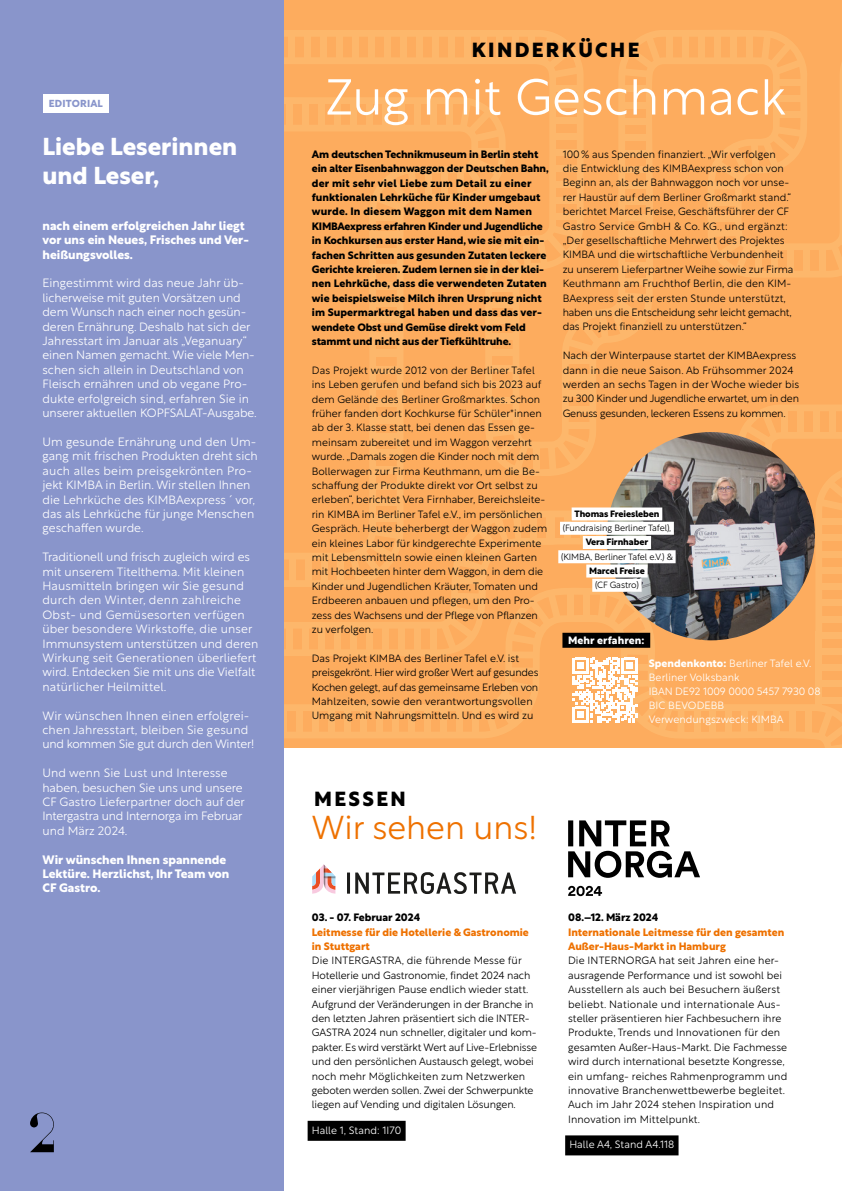
<style>
.page{position:relative;width:842px;height:1191px;background:#fff}
.page>*{position:absolute;margin:0;border:0;box-sizing:border-box;transform-origin:0 0}
.t1{font:58.3px "Voor";color:#000}
.t2{font:300 50.2px "Rustica";color:#fff}
.t3{font:300 33px "Rustica";color:#ee7100}
.t4{font:700 24px/28.8px "Rustica";color:#fff}
.t5{font:800 20px "Rustica";letter-spacing:.12em;color:#000}
.t6{font:300 12px/14.4px "Rustica";color:#fff}
.t7{font:700 12px/14.4px "Rustica";color:#fff}
.t8{font:300 10.5px/14.4px "Rustica";color:#000}
.t9{font:700 10.5px/14.4px "Rustica";letter-spacing:-.005em;color:#000}
.t10{font:300 10.5px/14px "Rustica";letter-spacing:.005em;color:#fff}
.t11{font:700 10.5px/14.4px "Rustica";color:#ee7100}
.t12{font:700 10.5px "Rustica";letter-spacing:.01em;color:#fff}
.t13{font:700 10px "Rustica";letter-spacing:.015em;color:#8995cb}
.t14{font:300 9px "Rustica";letter-spacing:-.01em;color:#000}
.t15{font:700 9px "Rustica";letter-spacing:-.01em;color:#000}
.s1{font-weight:700}
</style>
<div class="page">
<div style="left:283px;top:0;width:559px;height:748px;background:#fdac5e"></div>
<svg style="left:283px;top:29px;width:520px;height:28px"></svg>
<svg style="left:283px;top:57px;width:558px;height:347px"></svg>
<div style="left:372px;top:214px;width:27px;height:7px;background:#fdb970"></div>
<svg style="left:283px;top:404px;width:558px;height:344px"></svg>
<div style="left:548px;top:513px;width:7px;height:27px;background:#fdb970"></div>
<div style="left:564px;top:513px;width:7px;height:27px;background:#fdb970"></div>
<svg style="left:580px;top:520px;width:6px;height:20px"></svg>
<svg style="left:596px;top:520px;width:6px;height:16px"></svg>
<svg style="left:745px;top:410px;width:32px;height:34px"></svg>
<div style="left:781px;top:407px;width:7px;height:27px;background:#fdb970"></div>
<div style="left:797px;top:407px;width:7px;height:27px;background:#fdb970"></div>
<div style="left:813px;top:407px;width:7px;height:27px;background:#fdb970"></div>
<div style="left:829px;top:407px;width:7px;height:27px;background:#fdb970"></div>
<svg style="left:283px;top:221px;width:120px;height:407px"></svg>
<div style="left:372px;top:499px;width:27px;height:6px;background:#fdb970"></div>
<div style="left:372px;top:482px;width:27px;height:7px;background:#fdb970"></div>
<div style="left:0;top:0;width:283px;height:1191px;background:#8995cb"></div>
<div style="left:43px;top:94px;width:65px;height:19px;background:#fff"></div>
<div style="left:565px;top:1135px;width:113px;height:20px;background:#000"></div>
<svg style="left:568px;top:820px;width:132px;height:58px"></svg>
<svg style="left:568px;top:886px;width:34px;height:10px"></svg>
<img style="left:607px;top:432px;width:208px;height:208px;border-radius:104px">
<svg style="left:573px;top:591px;width:111px;height:143px"></svg>
<div style="left:572px;top:507px;width:90px;height:13px;background:#fff"></div>
<div style="left:560px;top:522px;width:114px;height:13px;background:#fff"></div>
<div style="left:583px;top:536px;width:68px;height:13px;background:#fff"></div>
<div style="left:558px;top:550px;width:118px;height:13px;background:#fff"></div>
<div style="left:586px;top:564px;width:62px;height:13px;background:#fff"></div>
<div style="left:592px;top:579px;width:50px;height:13px;background:#fff"></div>
<div style="left:562px;top:633px;width:88px;height:15px;background:#000"></div>
<div style="left:308px;top:1120px;width:98px;height:20px;background:#000"></div>
<hr style="left:347px;top:872px;width:3px;height:21px;background:#1d1d1b">
<svg style="left:355px;top:872px;width:161px;height:22px"></svg>
<svg style="left:312px;top:864px;width:23px;height:29px"></svg>
<hr style="left:841px;top:0;width:1px;height:1191px;background:#b9bee1">
<p class="t13" style="left:49px;top:95px;width:56px">EDITORIAL</p>
<h3 class="t4" style="left:43px;top:130px;width:196px">Liebe Leserinnen und Leser,</h3>
<p class="t7" style="left:43px;top:217px;width:208px">nach einem erfolgreichen Jahr liegt vor uns ein Neues, Frisches und Ver&shy;heißungsvolles.</p>
<p class="t6" style="left:43px;top:275px;width:216px">Eingestimmt wird das neue Jahr üb&shy;licherweise mit guten Vorsätzen und dem Wunsch nach einer noch gesün&shy;deren Ernährung. Deshalb hat sich der Jahresstart im Januar als „Veganuary“ einen Namen gemacht. Wie viele Men&shy;schen sich allein in Deutschland von Fleisch ernähren und ob vegane Pro&shy;dukte erfolgreich sind, erfahren Sie in unserer aktuellen KOPFSALAT-Ausgabe.</p>
<p class="t6" style="left:43px;top:433px;width:217px">Um gesunde Ernährung und den Um&shy;gang mit frischen Produkten dreht sich auch alles beim preisgekrönten Pro&shy;jekt KIMBA in Berlin. Wir stellen Ihnen die Lehrküche des KIMBAexpress ´ vor, das als Lehrküche für junge Menschen geschaffen wurde.</p>
<p class="t6" style="left:43px;top:548px;width:217px">Traditionell und frisch zugleich wird es mit unserem Titelthema. Mit kleinen Hausmitteln bringen wir Sie gesund durch den Winter, denn zahlreiche Obst- und Gemüsesorten verfügen über besondere Wirkstoffe, die unser Immunsystem unterstützen und deren Wirkung seit Generationen überliefert wird. Entdecken Sie mit uns die Vielfalt natürlicher Heilmittel.</p>
<p class="t6" style="left:43px;top:707px;width:213px">Wir wünschen Ihnen einen erfolgrei&shy;chen Jahresstart, bleiben Sie gesund und kommen Sie gut durch den Winter!</p>
<p class="t6" style="left:43px;top:764px;width:204px">Und wenn Sie Lust und Interesse haben, besuchen Sie uns und unsere<br>CF Gastro Lieferpartner doch auf der<br>Intergastra und Internorga im Februar und März 2024.</p>
<p class="t7" style="left:43px;top:851px;width:188px">Wir wünschen Ihnen spannende<br>Lektüre. Herzlichst, Ihr Team von<br>CF Gastro.</p>
<h1 class="t1" style="left:29px;top:1098px;width:28px">2</h1>
<h3 class="t5" style="left:472px;top:33px;width:169px">KINDERKÜCHE</h3>
<h2 class="t2" style="left:325px;top:53px;width:462px">Zug mit Geschmack</h2>
<p class="t9" style="left:312px;top:146px;width:238px">Am deutschen Technikmuseum in Berlin steht ein alter Eisenbahnwaggon der Deutschen Bahn, der mit sehr viel Liebe zum Detail zu einer funktionalen Lehrküche für Kinder umgebaut wurde. In diesem Waggon mit dem Namen KIMBAexpress erfahren Kinder und Jugendliche in Kochkursen aus erster Hand, wie sie mit ein&shy;fachen Schritten aus gesunden Zutaten leckere Gerichte kreieren. Zudem lernen sie in der klei&shy;nen Lehrküche, dass die verwendeten Zutaten wie beispielsweise Milch ihren Ursprung nicht im Supermarktregal haben und dass das ver&shy;wendete Obst und Gemüse direkt vom Feld stammt und nicht aus der Tiefkühltruhe.</p>
<p class="t8" style="left:312px;top:362px;width:237px">Das Projekt wurde 2012 von der Berliner Tafel ins Leben gerufen und befand sich bis 2023 auf dem Gelände des Berliner Großmarktes. Schon früher fanden dort Kochkurse für Schüler*innen ab der 3. Klasse statt, bei denen das Essen ge&shy;meinsam zubereitet und im Waggon verzehrt wurde. „Damals zogen die Kinder noch mit dem Bollerwagen zur Firma Keuthmann, um die Be&shy;schaffung der Produkte direkt vor Ort selbst zu erleben“, berichtet Vera Firnhaber, Bereichsleite&shy;rin KIMBA im Berliner Tafel e.V., im persönlichen Gespräch. Heute beherbergt der Waggon zudem ein kleines Labor für kindgerechte Experimente mit Lebensmitteln sowie einen kleinen Garten mit Hochbeeten hinter dem Waggon, in dem die Kinder und Jugendlichen Kräuter, Tomaten und Erdbeeren anbauen und pflegen, um den Pro&shy;zess des Wachsens und der Pflege von Pflanzen zu verfolgen.</p>
<p class="t8" style="left:312px;top:649px;width:228px">Das Projekt KIMBA des Berliner Tafel e.V. ist preisgekrönt. Hier wird großer Wert auf gesundes Kochen gelegt, auf das gemeinsame Erleben von Mahlzeiten, sowie den verantwortungsvollen Umgang mit Nahrungsmitteln. Und es wird zu</p>
<p class="t8" style="left:563px;top:145px;width:232px">100% aus Spenden finanziert. „Wir verfolgen die Entwicklung des KIMBAexpress schon von Beginn an, als der Bahnwaggon noch vor unse&shy;rer Haustür auf dem Berliner Großmarkt stand.“ berichtet Marcel Freise, Geschäftsführer der CF Gastro Service GmbH &amp; Co. KG., und ergänzt: „Der gesellschaftliche Mehrwert des Projektes KIMBA und die wirtschaftliche Verbundenheit zu unserem Lieferpartner Weihe sowie zur Firma Keuthmann am Fruchthof Berlin, die den KIM-BAexpress seit der ersten Stunde unterstützt, haben uns die Entscheidung sehr leicht gemacht, das Projekt finanziell zu unterstützen.“</p>
<p class="t8" style="left:563px;top:347px;width:238px">Nach der Winterpause startet der KIMBAexpress dann in die neue Saison. Ab Frühsommer 2024 werden an sechs Tagen in der Woche wieder bis zu 300 Kinder und Jugendliche erwartet, um in den Genuss gesunden, leckeren Essens zu kommen.</p>
<p class="t15" style="left:574px;top:506px;width:86px">Thomas Freiesleben</p>
<p class="t14" style="left:563px;top:520px;width:110px">(Fundraising Berliner Tafel),</p>
<p class="t15" style="left:586px;top:534px;width:64px">Vera Firnhaber</p>
<p class="t14" style="left:561px;top:548px;width:113px">(KIMBA, Berliner Tafel e.V.) &amp;</p>
<p class="t15" style="left:589px;top:563px;width:57px">Marcel Freise</p>
<p class="t14" style="left:595px;top:577px;width:45px">(CF Gastro)</p>
<p class="t12" style="left:568px;top:631px;width:78px">Mehr erfahren:</p>
<p class="t10" style="left:649px;top:654px;width:173px"><span class="s1">Spendenkonto:</span> Berliner Tafel e.V.<br>Berliner Volksbank<br>IBAN DE92 1009 0000 5457 7930 08<br>BIC BEVODEBB<br>Verwendungszweck: KIMBA</p>
<h3 class="t5" style="left:314px;top:781px;width:93px">MESSEN</h3>
<h3 class="t3" style="left:312px;top:798px;width:227px">Wir sehen uns!</h3>
<p class="t9" style="left:312px;top:909px;width:110px">03. - 07. Februar 2024</p>
<p class="t11" style="left:312px;top:923px;width:219px">Leitmesse für die Hotellerie &amp; Gastronomie in Stuttgart</p>
<p class="t8" style="left:312px;top:952px;width:227px">Die INTERGASTRA, die führende Messe für Hotellerie und Gastronomie, findet 2024 nach einer vierjährigen Pause endlich wieder statt.<br>Aufgrund der Veränderungen in der Branche in den letzten Jahren präsentiert sich die INTER-GASTRA 2024 nun schneller, digitaler und kom&shy;pakter. Es wird verstärkt Wert auf Live-Erlebnisse und den persönlichen Austausch gelegt, wobei noch mehr Möglichkeiten zum Netzwerken geboten werden sollen. Zwei der Schwerpunkte liegen auf Vending und digitalen Lösungen.</p>
<p class="t10" style="left:312px;top:1122px;width:91px">Halle 1, Stand: 1I70</p>
<p class="t9" style="left:568px;top:909px;width:92px">08.–12. März 2024</p>
<p class="t11" style="left:568px;top:923px;width:218px">Internationale Leitmesse für den gesamten<br>Außer-Haus-Markt in Hamburg</p>
<p class="t8" style="left:568px;top:952px;width:221px">Die INTERNORGA hat seit Jahren eine her&shy;ausragende Performance und ist sowohl bei Ausstellern als auch bei Besuchern äußerst beliebt. Nationale und internationale Aus&shy;steller präsentieren hier Fachbesuchern ihre Produkte, Trends und Innovationen für den gesamten Außer-Haus-Markt. Die Fachmesse wird durch international besetzte Kongresse, ein umfang- reiches Rahmenprogramm und innovative Branchenwettbewerbe begleitet.<br>Auch im Jahr 2024 stehen Inspiration und Innovation im Mittelpunkt.</p>
<p class="t10" style="left:569px;top:1136px;width:106px">Halle A4, Stand A4.118</p>
</div>
